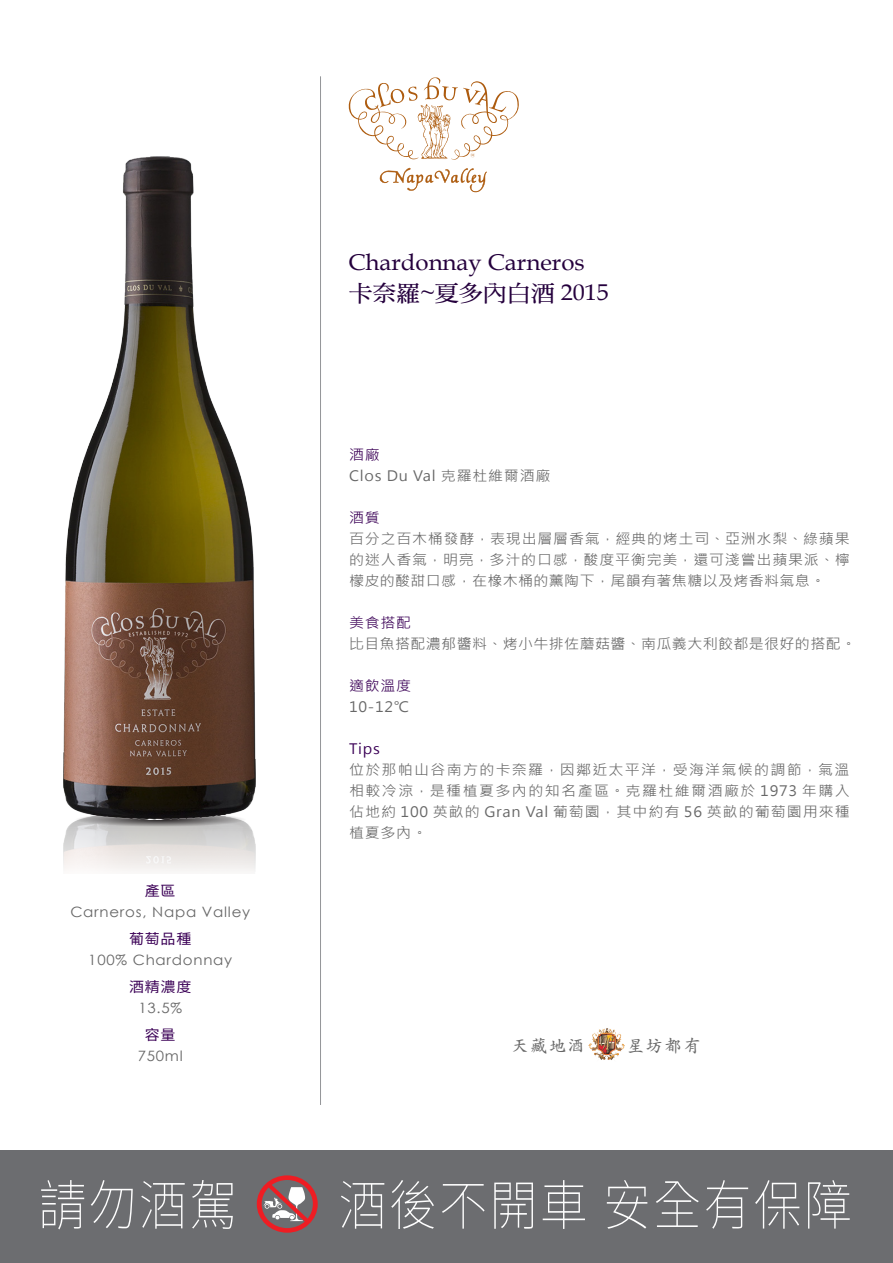
<style>
.page{position:relative;width:893px;height:1263px;background:#fff}
.page>*{position:absolute;margin:0;border:0;box-sizing:border-box;transform-origin:0 0}
.t1{font:22.8px "Book Antiqua";color:#25003d;scale:1.05 1}
.t2{font:22.8px "DF Ming Bd HK BF";color:#25003d;scale:1.05 1}
.t3{font:700 17.1px "Zen Kai";letter-spacing:.1em;color:#676767}
.t4{font:14.25px/21px "Microsoft Jheng Hei";letter-spacing:.05em;color:#676767;text-align:justify;scale:1.05 1}
.t5{font:14.25px "Century Gothic";letter-spacing:.05em;color:#676767;scale:1.05 1}
.t6{font:14.25px "Microsoft Jheng Hei";letter-spacing:.025em;color:#676767;scale:1.05 1}
.t7{font:14.25px "Microsoft Jheng Hei";letter-spacing:.05em;color:#3b0056;scale:1.05 1}
.t8{font:14.25px "Noto Sans Hant";letter-spacing:.05em;color:#3b0056;scale:1.05 1}
.s1{font-family:"Book Antiqua"}
</style>
<div class="page">
<hr style="left:320px;top:76px;width:1px;height:1029px;background:#939598">
<img style="left:63px;top:819px;width:193px;height:52px">
<div style="left:0;top:1150px;width:893px;height:113px;background:#6c6d70"></div>
<svg style="left:41px;top:1180px;width:43px;height:49px"></svg>
<svg style="left:91px;top:1180px;width:42px;height:48px"></svg>
<svg style="left:141px;top:1181px;width:44px;height:48px"></svg>
<svg style="left:192px;top:1180px;width:41px;height:49px"></svg>
<svg style="left:341px;top:1181px;width:43px;height:48px"></svg>
<svg style="left:391px;top:1180px;width:43px;height:49px"></svg>
<svg style="left:442px;top:1184px;width:43px;height:44px"></svg>
<svg style="left:494px;top:1182px;width:39px;height:47px"></svg>
<svg style="left:543px;top:1180px;width:42px;height:49px"></svg>
<svg style="left:607px;top:1180px;width:40px;height:49px"></svg>
<svg style="left:656px;top:1181px;width:43px;height:46px"></svg>
<svg style="left:706px;top:1180px;width:42px;height:49px"></svg>
<svg style="left:755px;top:1180px;width:44px;height:49px"></svg>
<svg style="left:808px;top:1180px;width:42px;height:48px"></svg>
<svg style="left:257px;top:1175px;width:61px;height:58px"></svg>
<svg style="left:594px;top:1028px;width:13px;height:11px"></svg>
<img style="left:63px;top:156px;width:193px;height:663px">
<svg style="left:348px;top:77px;width:171px;height:83px"></svg>
<svg style="left:379px;top:168px;width:108px;height:25px"></svg>
<p class="t8" style="left:145px;top:882px;width:31px">產區</p>
<p class="t5" style="left:70px;top:901px;width:173px">Carneros, Napa Valley</p>
<p class="t8" style="left:129px;top:930px;width:61px">葡萄品種</p>
<p class="t5" style="left:88px;top:949px;width:139px">100% Chardonnay</p>
<p class="t8" style="left:129px;top:978px;width:61px">酒精濃度</p>
<p class="t5" style="left:138px;top:998px;width:43px">13.5%</p>
<p class="t8" style="left:145px;top:1026px;width:31px">容量</p>
<p class="t5" style="left:138px;top:1046px;width:44px">750ml</p>
<h1 class="t1" style="left:348px;top:246px;width:226px">Chardonnay Carneros</h1>
<h1 class="t2" style="left:348px;top:281px;width:250px">卡奈羅<span class="s1">~</span>夏多內白酒 <span class="s1">2015</span></h1>
<p class="t7" style="left:349px;top:446px;width:31px">酒廠</p>
<p class="t4" style="left:349px;top:465px;width:193px">Clos Du Val 克羅杜維爾酒廠</p>
<p class="t7" style="left:349px;top:509px;width:31px">酒質</p>
<p class="t4" style="left:349px;top:528px;width:478px">百分之百木桶發酵，表現出層層香氣，經典的烤土司、亞洲水梨、綠蘋果的迷人香氣，明亮，多汁的口感，酸度平衡完美，還可淺嘗出蘋果派、檸檬皮的酸甜口感，在橡木桶的薰陶下，尾韻有著焦糖以及烤香料氣息。</p>
<p class="t7" style="left:349px;top:614px;width:61px">美食搭配</p>
<p class="t6" style="left:349px;top:635px;width:484px">比目魚搭配濃郁醬料、烤小牛排佐蘑菇醬、南瓜義大利餃都是很好的搭配。</p>
<p class="t7" style="left:349px;top:677px;width:61px">適飲溫度</p>
<p class="t4" style="left:349px;top:696px;width:59px">10-12℃</p>
<p class="t7" style="left:349px;top:740px;width:31px">Tips</p>
<p class="t4" style="left:349px;top:759px;width:478px">位於那帕山谷南方的卡奈羅，因鄰近太平洋，受海洋氣候的調節，氣溫相較冷涼，是種植夏多內的知名產區。克羅杜維爾酒廠於 1973 年購入佔地約 100 英畝的 Gran Val 葡萄園，其中約有 56 英畝的葡萄園用來種植夏多內。</p>
<p class="t3" style="left:511px;top:1038px;width:75px">天藏地酒</p>
<p class="t3" style="left:627px;top:1038px;width:75px">星坊都有</p>
</div>
